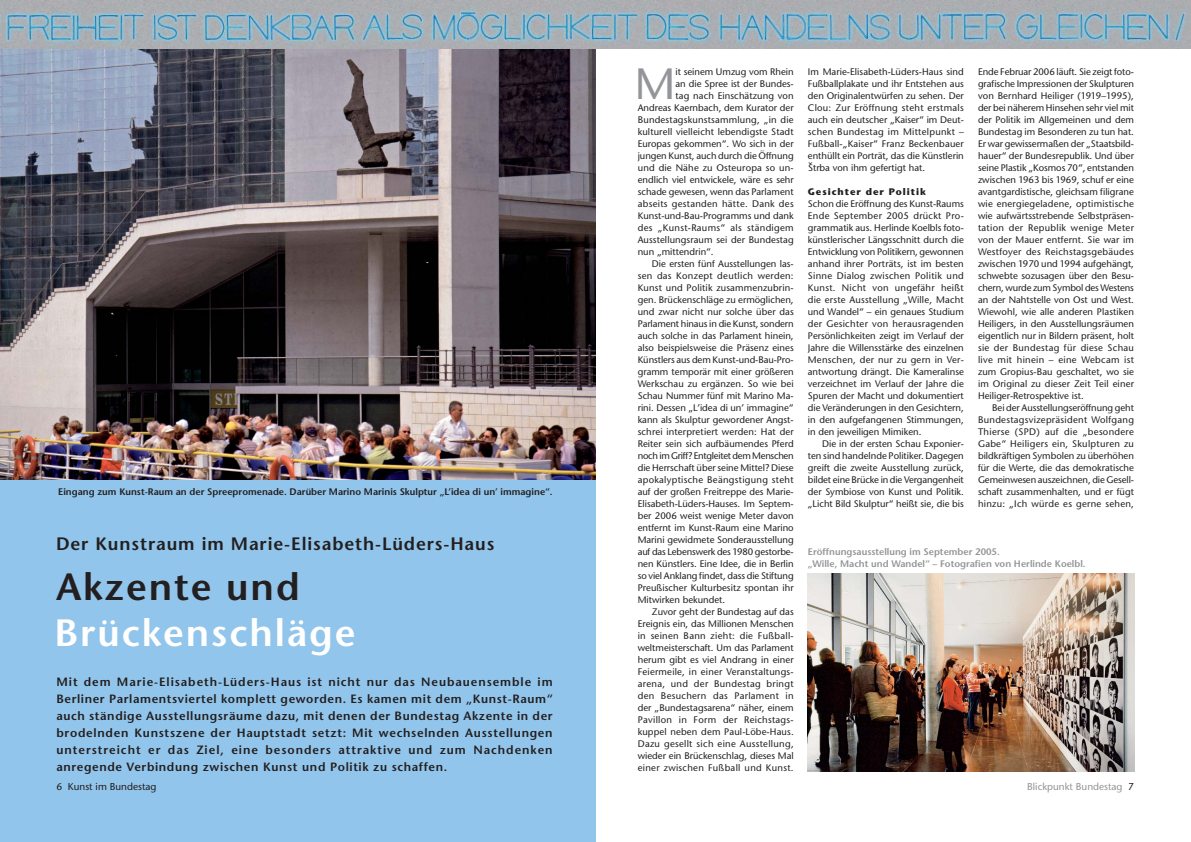
<style>
.page{position:relative;width:1191px;height:842px;background:#fff}
.page>*{position:absolute;margin:0;border:0;box-sizing:border-box;transform-origin:0 0}
.t1{font:43.8px "Stone Sans";color:#939598}
.t2{font:600 38px "Stone Sans";letter-spacing:.05em;color:#fff}
.t3{font:600 38px "Stone Sans";letter-spacing:.05em;color:#231f20}
.t4{font:600 18px "Stone Sans";letter-spacing:.05em;color:#231f20}
.t5{font:600 12px/17px "Stone Sans";letter-spacing:.05em;color:#231f20;text-align:justify}
.t6{font:10px "Stone Sans";color:#939598}
.t7{font:10px "Stone Sans";color:#231f20}
.t8{font:9.5px/12px "Stone Sans";color:#231f20;text-align:justify}
.t9{font:9.5px "Stone Sans";letter-spacing:.03em;color:#231f20}
.t10{font:600 9.5px "Stone Sans";color:#231f20}
.t11{font:9.5px "Stone Sans";letter-spacing:.02em;color:#231f20}
.t12{font:600 9.5px/12px "Stone Sans";color:#939598}
.t13{font:9.5px "Stone Sans";letter-spacing:-.03em;color:#231f20}
.t14{font:700 9.5px "Stone Sans";letter-spacing:.1em;color:#231f20}
.s1{font-weight:400}
.s2{font-size:12px}
.s3{color:#231f20}
</style>
<div class="page">
<div style="left:0;top:0;width:595px;height:842px;background:#92c5eb"></div>
<img style="left:0;top:49px;width:595px;height:430px">
<img style="left:808px;top:573px;width:326px;height:198px">
<img style="left:0;top:0;width:1190px;height:49px">
<p class="t10" style="left:58px;top:488px;width:496px">Eingang zum Kunst-Raum an der Spreepromenade. Darüber Marino Marinis Skulptur „L’idea di un<span class="s1">’</span> immagine“.</p>
<h3 class="t4" style="left:56px;top:537px;width:440px">Der Kunstraum im Marie-Elisabeth-Lüders-Haus</h3>
<h2 class="t3" style="left:56px;top:572px;width:245px">Akzente und</h2>
<h2 class="t2" style="left:55px;top:618px;width:302px">Brückenschläge</h2>
<p class="t5" style="left:56px;top:674px;width:498px">Mit dem Marie-Elisabeth-Lüders-Haus ist nicht nur das Neubauensemble im Berliner Parlamentsviertel komplett geworden. Es kamen mit dem „Kunst-Raum“ auch ständige Ausstellungsräume dazu, mit denen der Bundestag Akzente in der brodelnden Kunstszene der Hauptstadt setzt: Mit wechselnden Ausstellungen unterstreicht er das Ziel, eine besonders attraktive und zum Nachdenken anregende Verbindung zwischen Kunst und Politik zu schaffen.</p>
<h1 class="t1" style="left:635px;top:67px;width:42px">M</h1>
<p class="t8" style="left:675px;top:67px;width:120px">it seinem Umzug vom Rhein</p>
<p class="t8" style="left:675px;top:79px;width:120px">an die Spree ist der Bundes-</p>
<p class="t8" style="left:675px;top:91px;width:120px">tag nach Einschätzung von</p>
<p class="t8" style="left:638px;top:103px;width:157px">Andreas Kaernbach, dem Kurator der</p>
<p class="t11" style="left:638px;top:116px;width:157px">Bundestagskunstsammlung, „in die</p>
<p class="t8" style="left:638px;top:127px;width:157px">kulturell vielleicht lebendigste Stadt</p>
<p class="t8" style="left:638px;top:139px;width:157px">Europas gekommen“. Wo sich in der</p>
<p class="t8" style="left:638px;top:151px;width:157px">jungen Kunst, auch durch die Öffnung</p>
<p class="t11" style="left:638px;top:164px;width:157px">und die Nähe zu Osteuropa so un-</p>
<p class="t8" style="left:638px;top:175px;width:157px">endlich viel entwickele, wäre es sehr</p>
<p class="t8" style="left:638px;top:187px;width:157px">schade gewesen, wenn das Parlament</p>
<p class="t9" style="left:638px;top:200px;width:157px">abseits gestanden hätte. Dank des</p>
<p class="t8" style="left:638px;top:211px;width:157px">Kunst-und-Bau-Programms und dank</p>
<p class="t9" style="left:638px;top:224px;width:157px">des „Kunst-Raums“ als ständigem</p>
<p class="t8" style="left:638px;top:235px;width:157px">Ausstellungsraum sei der Bundestag</p>
<p class="t8" style="left:638px;top:247px;width:77px">nun „mittendrin“.</p>
<p class="t8" style="left:652px;top:259px;width:143px">Die ersten fünf Ausstellungen las-</p>
<p class="t9" style="left:638px;top:272px;width:157px">sen das Konzept deutlich werden:</p>
<p class="t8" style="left:638px;top:283px;width:157px">Kunst und Politik zusammenzubrin-</p>
<p class="t8" style="left:638px;top:295px;width:157px">gen. Brückenschläge zu ermöglichen,</p>
<p class="t8" style="left:638px;top:307px;width:157px">und zwar nicht nur solche über das</p>
<p class="t8" style="left:638px;top:319px;width:157px">Parlament hinaus in die Kunst, sondern</p>
<p class="t8" style="left:638px;top:331px;width:157px">auch solche in das Parlament hinein,</p>
<p class="t8" style="left:638px;top:343px;width:157px">also beispielsweise die Präsenz eines</p>
<p class="t8" style="left:638px;top:355px;width:157px">Künstlers aus dem Kunst-und-Bau-Pro-</p>
<p class="t8" style="left:638px;top:367px;width:157px">gramm temporär mit einer größeren</p>
<p class="t8" style="left:638px;top:379px;width:157px">Werkschau zu ergänzen. So wie bei</p>
<p class="t8" style="left:638px;top:391px;width:157px">Schau Nummer fünf mit Marino Ma-</p>
<p class="t8" style="left:638px;top:403px;width:157px">rini. Dessen „L’idea di un’ immagine“</p>
<p class="t8" style="left:638px;top:415px;width:157px">kann als Skulptur gewordener Angst-</p>
<p class="t8" style="left:638px;top:427px;width:157px">schrei interpretiert werden: Hat der</p>
<p class="t8" style="left:638px;top:439px;width:157px">Reiter sein sich aufbäumendes Pferd</p>
<p class="t13" style="left:638px;top:452px;width:157px">noch im Griff? Entgleitet dem Menschen</p>
<p class="t8" style="left:638px;top:463px;width:157px">die Herrschaft über seine Mittel? Diese</p>
<p class="t9" style="left:638px;top:476px;width:157px">apokalyptische Beängstigung steht</p>
<p class="t8" style="left:638px;top:487px;width:157px">auf der großen Freitreppe des Marie-</p>
<p class="t8" style="left:638px;top:499px;width:157px">Elisabeth-Lüders-Hauses. Im Septem-</p>
<p class="t8" style="left:638px;top:511px;width:157px">ber 2006 weist wenige Meter davon</p>
<p class="t8" style="left:638px;top:523px;width:157px">entfernt im Kunst-Raum eine Marino</p>
<p class="t8" style="left:638px;top:535px;width:157px">Marini gewidmete Sonderausstellung</p>
<p class="t8" style="left:638px;top:547px;width:157px">auf das Lebenswerk des 1980 gestorbe-</p>
<p class="t8" style="left:638px;top:559px;width:157px">nen Künstlers. Eine Idee, die in Berlin</p>
<p class="t8" style="left:638px;top:571px;width:157px">so viel Anklang findet, dass die Stiftung</p>
<p class="t8" style="left:638px;top:583px;width:157px">Preußischer Kulturbesitz spontan ihr</p>
<p class="t8" style="left:638px;top:595px;width:89px">Mitwirken bekundet.</p>
<p class="t8" style="left:652px;top:607px;width:143px">Zuvor geht der Bundestag auf das</p>
<p class="t8" style="left:638px;top:619px;width:157px">Ereignis ein, das Millionen Menschen</p>
<p class="t9" style="left:638px;top:632px;width:157px">in seinen Bann zieht: die Fußball-</p>
<p class="t8" style="left:638px;top:643px;width:157px">weltmeisterschaft. Um das Parlament</p>
<p class="t8" style="left:638px;top:655px;width:157px">herum gibt es viel Andrang in einer</p>
<p class="t11" style="left:638px;top:668px;width:157px">Feiermeile, in einer Veranstaltungs-</p>
<p class="t9" style="left:638px;top:680px;width:157px">arena, und der Bundestag bringt</p>
<p class="t9" style="left:638px;top:692px;width:157px">den Besuchern das Parlament in</p>
<p class="t8" style="left:638px;top:703px;width:157px">der „Bundestagsarena“ näher, einem</p>
<p class="t9" style="left:638px;top:716px;width:157px">Pavillon in Form der Reichstags-</p>
<p class="t8" style="left:638px;top:727px;width:157px">kuppel neben dem Paul-Löbe-Haus.</p>
<p class="t9" style="left:638px;top:740px;width:157px">Dazu gesellt sich eine Ausstellung,</p>
<p class="t8" style="left:638px;top:751px;width:157px">wieder ein Brückenschlag, dieses Mal</p>
<p class="t9" style="left:638px;top:764px;width:157px">einer zwischen Fußball und Kunst.</p>
<p class="t8" style="left:808px;top:67px;width:157px">Im Marie-Elisabeth-Lüders-Haus sind Fußballplakate und ihr Entstehen aus den Originalentwürfen zu sehen. Der Clou: Zur Eröffnung steht erstmals auch ein deutscher „Kaiser“ im Deut&shy;schen Bundestag im Mittelpunkt – Fußball-„Kaiser“ Franz Beckenbauer enthüllt ein Porträt, das die Künstlerin <span class="s2">ˇ</span>Strba von ihm gefertigt hat.</p>
<p class="t14" style="left:808px;top:188px;width:120px">Gesichter der Politik</p>
<p class="t8" style="left:808px;top:199px;width:157px">Schon die Eröffnung des Kunst-Raums Ende September 2005 drückt Pro&shy;grammatik aus. Herlinde Koelbls foto&shy;künstlerischer Längsschnitt durch die Entwicklung von Politikern, gewonnen anhand ihrer Porträts, ist im besten Sinne Dialog zwischen Politik und Kunst. Nicht von ungefähr heißt die erste Ausstellung „Wille, Macht und Wandel“ – ein genaues Studium der Gesichter von herausragenden Persönlichkeiten zeigt im Verlauf der Jahre die Willensstärke des einzelnen Menschen, der nur zu gern in Ver&shy;antwortung drängt. Die Kameralinse verzeichnet im Verlauf der Jahre die Spuren der Macht und dokumentiert die Veränderungen in den Gesichtern, in den aufgefangenen Stimmungen, in den jeweiligen Mimiken.</p>
<p class="t8" style="left:808px;top:439px;width:157px;text-indent:14px">Die in der ersten Schau Exponier&shy;ten sind handelnde Politiker. Dagegen greift die zweite Ausstellung zurück, bildet eine Brücke in die Vergangenheit der Symbiose von Kunst und Politik. „Licht Bild Skulptur“ heißt sie, die bis</p>
<p class="t8" style="left:978px;top:67px;width:157px">Ende Februar 2006 läuft. Sie zeigt foto&shy;grafische Impressionen der Skulpturen von Bernhard Heiliger (1919–1995), der bei näherem Hinsehen sehr viel mit der Politik im Allgemeinen und dem Bundestag im Besonderen zu tun hat.<br>Er war gewissermaßen der „Staatsbild&shy;hauer“ der Bundesrepublik. Und über seine Plastik „Kosmos 70“, entstanden zwischen 1963 bis 1969, schuf er eine avantgardistische, gleichsam filigrane wie energiegeladene, optimistische wie aufwärtsstrebende Selbstpräsen&shy;tation der Republik wenige Meter von der Mauer entfernt. Sie war im Westfoyer des Reichstagsgebäudes zwischen 1970 und 1994 aufgehängt, schwebte sozusagen über den Besu&shy;chern, wurde zum Symbol des Westens an der Nahtstelle von Ost und West.<br>Wiewohl, wie alle anderen Plastiken Heiligers, in den Ausstellungsräumen eigentlich nur in Bildern präsent, holt sie der Bundestag für diese Schau live mit hinein – eine Webcam ist zum Gropius-Bau geschaltet, wo sie im Original zu dieser Zeit Teil einer Heiliger-Retrospektive ist.</p>
<p class="t8" style="left:978px;top:403px;width:157px;text-indent:14px">Bei der Ausstellungseröffnung geht Bundestagsvizepräsident Wolfgang Thierse (SPD) auf die „besondere Gabe“ Heiligers ein, Skulpturen zu bildkräftigen Symbolen zu überhöhen für die Werte, die das demokratische Gemeinwesen auszeichnen, die Gesell&shy;schaft zusammenhalten, und er fügt hinzu: „Ich würde es gerne sehen,</p>
<p class="t12" style="left:808px;top:547px;width:279px">Eröffnungsausstellung im September 2005.<br>„Wille, Macht und Wandel“ – Fotografien von Herlinde Koelbl.</p>
<p class="t7" style="left:56px;top:783px;width:101px">6 Kunst im Bundestag</p>
<p class="t6" style="left:1027px;top:783px;width:108px">Blickpunkt Bundestag <span class="s3">7</span></p>
</div>
